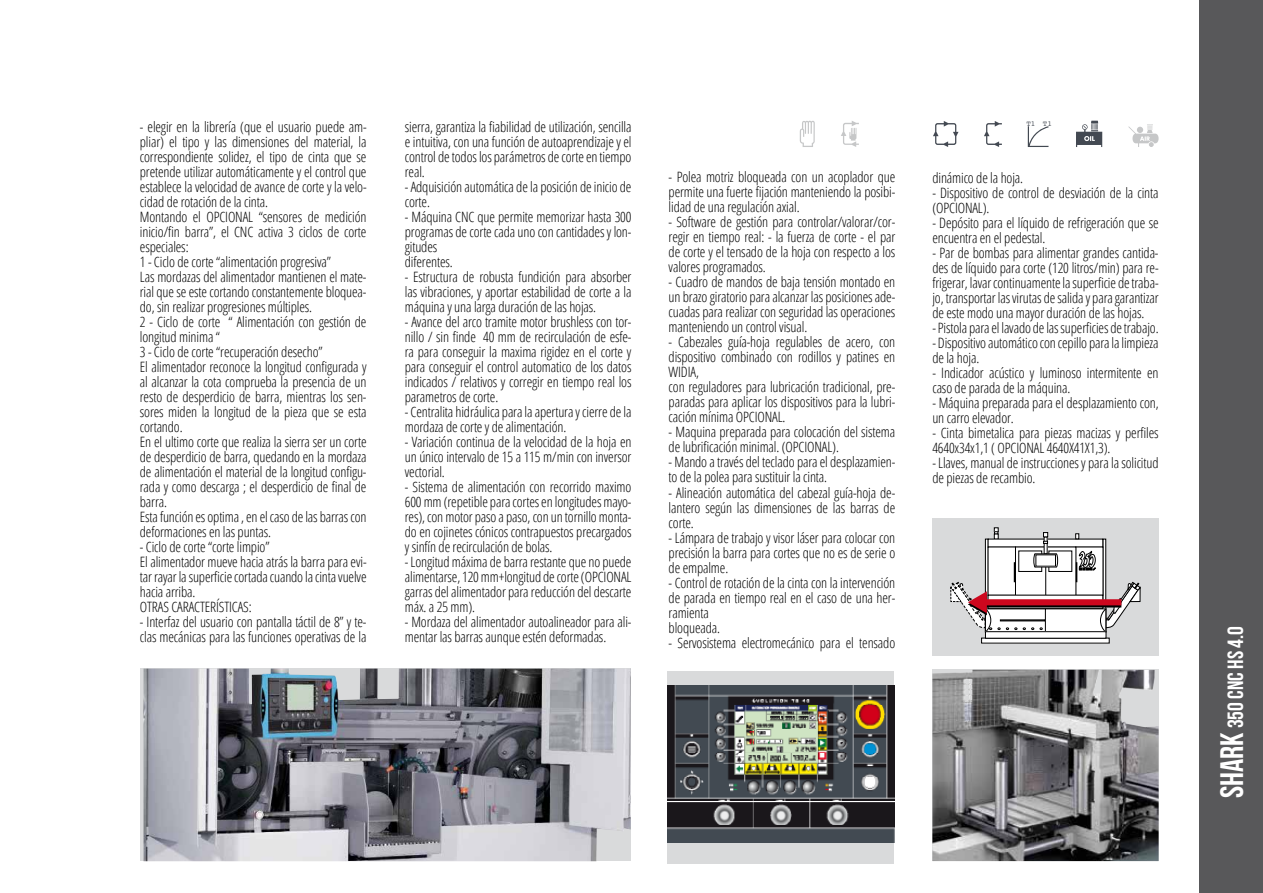
<style>
.page{position:relative;width:1263px;height:893px;background:#fff}
.page>*{position:absolute;margin:0;border:0;box-sizing:border-box;transform-origin:0 0}
.t1{font:22.05px "Bebas Neue";color:#fff}
.t2{font:300 condensed 14.25px/15px "Open Sans";letter-spacing:-.01em;color:#000}
.t3{font:7.5px "Courier";color:#434952}
.s1{font-size:32.4px}
</style>
<div class="page">
<div style="left:1200px;top:0;width:63px;height:893px;background:#58585a"></div>
<img style="left:144px;top:669px;width:487px;height:192px">
<img style="left:932px;top:670px;width:226px;height:191px">
<div style="left:932px;top:518px;width:226px;height:137px;background:#d9dadb"></div>
<div style="left:668px;top:672px;width:226px;height:192px;background:#d9dadb"></div>
<img style="left:668px;top:685px;width:226px;height:158px">
<svg style="left:800px;top:121px;width:15px;height:26px"></svg>
<svg style="left:1076px;top:121px;width:26px;height:26px"></svg>
<svg style="left:933px;top:121px;width:25px;height:26px"></svg>
<svg style="left:841px;top:121px;width:18px;height:26px"></svg>
<svg style="left:984px;top:121px;width:18px;height:26px"></svg>
<svg style="left:1128px;top:124px;width:31px;height:23px"></svg>
<svg style="left:1028px;top:126px;width:20px;height:21px"></svg>
<div style="left:981px;top:638px;width:128px;height:5px;background:#fff"></div>
<div style="left:981px;top:638px;width:128px;height:5px;border:1px solid #000"></div>
<div style="left:985px;top:632px;width:121px;height:6px;background:#fff"></div>
<svg style="left:950px;top:527px;width:191px;height:106px"></svg>
<p class="t2" style="left:140px;top:118px;width:228px">- elegir en la librería (que el usuario puede am&shy;pliar) el tipo y las dimensiones del material, la correspondiente solidez, el tipo de cinta que se pretende utilizar automáticamente y el control que establece la velocidad de avance de corte y la velo&shy;cidad de rotación de la cinta.<br>Montando el OPCIONAL “sensores de medición inicio/fin barra”, el CNC activa 3 ciclos de corte especiales:<br>1 - Ciclo de corte “alimentación progresiva”<br>Las mordazas del alimentador mantienen el mate&shy;rial que se este cortando constantemente bloquea&shy;do, sin realizar progresiones múltiples.<br>2 - Ciclo de corte “ Alimentación con gestión de longitud minima “<br>3 - Ciclo de corte “recuperación desecho”<br>El alimentador reconoce la longitud configurada y al alcanzar la cota comprueba la presencia de un resto de desperdicio de barra, mientras los sen&shy;sores miden la longitud de la pieza que se esta cortando.<br>En el ultimo corte que realiza la sierra ser un corte de desperdicio de barra, quedando en la mordaza de alimentación el material de la longitud configu&shy;rada y como descarga ; el desperdicio de final de barra.<br>Esta función es optima , en el caso de las barras con deformaciones en las puntas.</p>
<p class="t2" style="left:140px;top:539px;width:228px">- Ciclo de corte “corte limpio”<br>El alimentador mueve hacia atrás la barra para evi&shy;tar rayar la superficie cortada cuando la cinta vuelve hacia arriba.<br>OTRAS CARACTERÍSTICAS:</p>
<p class="t2" style="left:140px;top:614px;width:228px">- Interfaz del usuario con pantalla táctil de 8” y te&shy;clas mecánicas para las funciones operativas de la</p>
<p class="t2" style="left:405px;top:119px;width:228px;text-align:justify">sierra, garantiza la fiabilidad de utilización, sencilla e intuitiva, con una función de autoaprendizaje y el control de todos los parámetros de corte en tiempo real.</p>
<p class="t2" style="left:405px;top:179px;width:228px">- Adquisición automática de la posición de inicio de corte.</p>
<p class="t2" style="left:405px;top:209px;width:228px">- Máquina CNC que permite memorizar hasta 300 programas de corte cada uno con cantidades y lon&shy;gitudes<br>diferentes.</p>
<p class="t2" style="left:405px;top:269px;width:228px;text-align:justify">- Estructura de robusta fundición para absorber las vibraciones, y aportar estabilidad de corte a la máquina y una larga duración de las hojas.</p>
<p class="t2" style="left:405px;top:314px;width:228px;text-align:justify">- Avance del arco tramite motor brushless con tor&shy;nillo / sin finde 40 mm de recirculación de esfe&shy;ra para conseguir la maxima rigidez en el corte y para conseguir el control automatico de los datos indicados / relativos y corregir en tiempo real los parametros de corte.</p>
<p class="t2" style="left:405px;top:404px;width:228px">- Centralita hidráulica para la apertura y cierre de la mordaza de corte y de alimentación.</p>
<p class="t2" style="left:405px;top:434px;width:228px;text-align:justify">- Variación continua de la velocidad de la hoja en un único intervalo de 15 a 115 m/min con inversor vectorial.</p>
<p class="t2" style="left:405px;top:479px;width:228px;text-align:justify">- Sistema de alimentación con recorrido maximo 600 mm (repetible para cortes en longitudes mayo&shy;res), con motor paso a paso, con un tornillo monta&shy;do en cojinetes cónicos contrapuestos precargados y sinfín de recirculación de bolas.</p>
<p class="t2" style="left:405px;top:554px;width:228px;text-align:justify">- Longitud máxima de barra restante que no puede alimentarse, 120 mm+longitud de corte (OPCIONAL garras del alimentador para reducción del descarte máx. a 25 mm).</p>
<p class="t2" style="left:405px;top:614px;width:228px">- Mordaza del alimentador autoalineador para ali&shy;mentar las barras aunque estén deformadas.</p>
<p class="t2" style="left:669px;top:169px;width:228px;text-align:justify">- Polea motriz bloqueada con un acoplador que permite una fuerte fijación manteniendo la posibi&shy;lidad de una regulación axial.</p>
<p class="t2" style="left:669px;top:214px;width:228px;text-align:justify">- Software de gestión para controlar/valorar/cor&shy;regir en tiempo real: - la fuerza de corte - el par de corte y el tensado de la hoja con respecto a los valores programados.</p>
<p class="t2" style="left:669px;top:274px;width:228px;text-align:justify">- Cuadro de mandos de baja tensión montado en un brazo giratorio para alcanzar las posiciones ade&shy;cuadas para realizar con seguridad las operaciones manteniendo un control visual.</p>
<p class="t2" style="left:669px;top:334px;width:228px">- Cabezales guía-hoja regulables de acero, con dispositivo combinado con rodillos y patines en WIDIA,<br>con reguladores para lubricación tradicional, pre&shy;paradas para aplicar los dispositivos para la lubri&shy;cación mínima OPCIONAL.</p>
<p class="t2" style="left:669px;top:424px;width:228px">- Maquina preparada para colocación del sistema de lubrificación minimal. (OPCIONAL).</p>
<p class="t2" style="left:669px;top:454px;width:228px">- Mando a través del teclado para el desplazamien&shy;to de la polea para sustituir la cinta.</p>
<p class="t2" style="left:669px;top:484px;width:228px;text-align:justify">- Alineación automática del cabezal guía-hoja de&shy;lantero según las dimensiones de las barras de corte.</p>
<p class="t2" style="left:669px;top:529px;width:228px;text-align:justify">- Lámpara de trabajo y visor láser para colocar con precisión la barra para cortes que no es de serie o de empalme.</p>
<p class="t2" style="left:669px;top:574px;width:228px">- Control de rotación de la cinta con la intervención de parada en tiempo real en el caso de una her&shy;ramienta<br>bloqueada.</p>
<p class="t2" style="left:669px;top:634px;width:228px">- Servosistema electromecánico para el tensado</p>
<p class="t3" style="left:1026px;top:119px;width:27px">T1 T1</p>
<p class="t2" style="left:932px;top:169px;width:92px">dinámico de la hoja.</p>
<p class="t2" style="left:932px;top:184px;width:228px">- Dispositivo de control de desviación de la cinta (OPCIONAL).</p>
<p class="t2" style="left:932px;top:214px;width:228px">- Depósito para el líquido de refrigeración que se encuentra en el pedestal.</p>
<p class="t2" style="left:932px;top:244px;width:228px;text-align:justify">- Par de bombas para alimentar grandes cantida&shy;des de líquido para corte (120 litros/min) para re&shy;frigerar, lavar continuamente la superficie de traba&shy;jo, transportar las virutas de salida y para garantizar de este modo una mayor duración de las hojas.</p>
<p class="t2" style="left:932px;top:319px;width:228px">- Pistola para el lavado de las superficies de trabajo.</p>
<p class="t2" style="left:932px;top:334px;width:228px">- Dispositivo automático con cepillo para la limpieza de la hoja.</p>
<p class="t2" style="left:932px;top:364px;width:228px">- Indicador acústico y luminoso intermitente en caso de parada de la máquina.</p>
<p class="t2" style="left:932px;top:394px;width:228px">- Máquina preparada para el desplazamiento con, un carro elevador.</p>
<p class="t2" style="left:932px;top:424px;width:228px">- Cinta bimetalica para piezas macizas y perfiles<br>4640x34x1,1 ( OPCIONAL 4640X41X1,3).</p>
<p class="t2" style="left:932px;top:454px;width:228px">- Llaves, manual de instrucciones y para la solicitud de piezas de recambio.</p>
<h1 class="t1" style="left:1223px;top:798px;width:173px;rotate:-90deg"><span class="s1">shark</span> 350 Cnc hs 4.0</h1>
</div>
